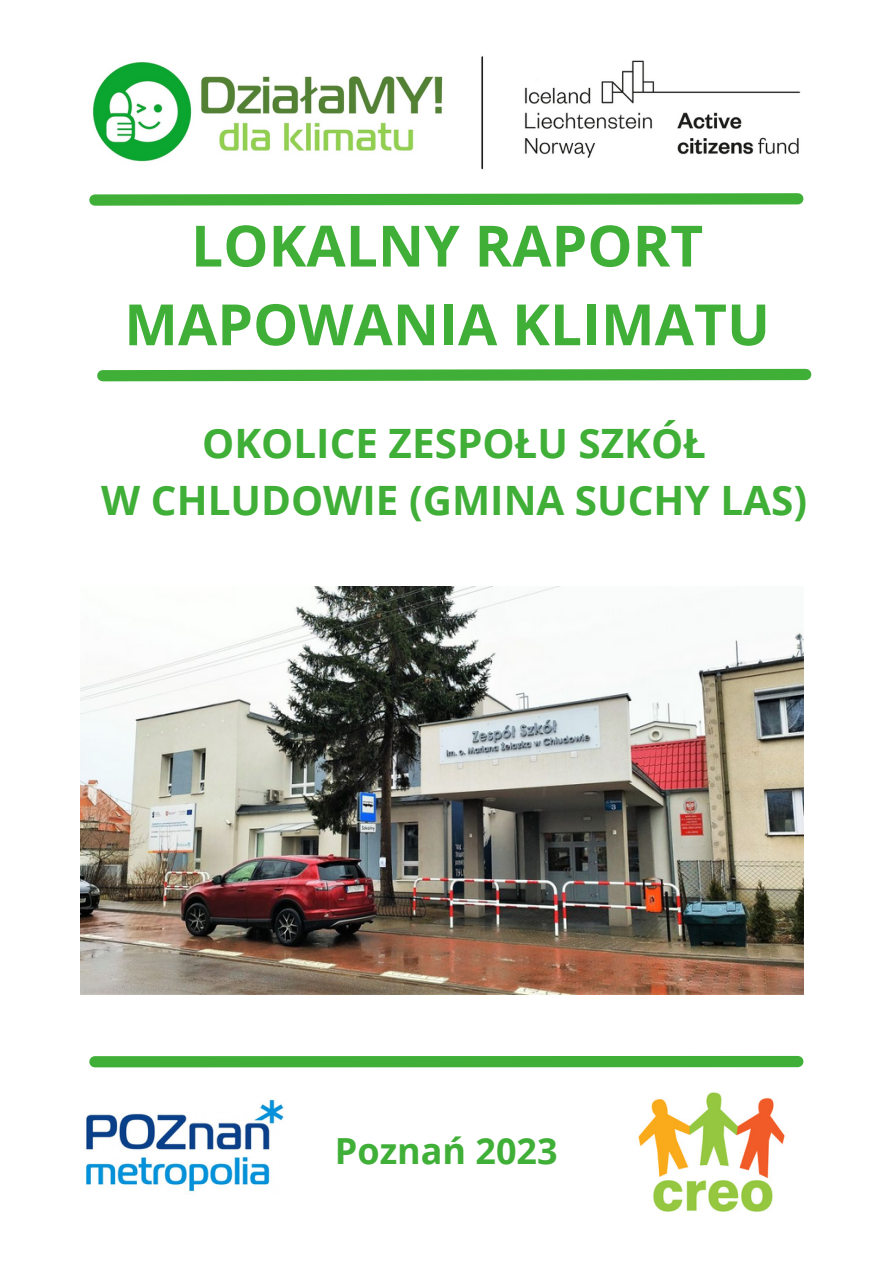
<style>
.page{position:relative;width:893px;height:1264px;background:#fff}
.page>*{position:absolute;margin:0;border:0;box-sizing:border-box;transform-origin:0 0}
.t1{font:700 57px/78.8px "Open Sans";color:#3faf37;text-align:center}
.t2{font:700 40.5px "Open Sans";color:#3faf37}
.t3{font:700 36px "Open Sans";color:#3faf37}
</style>
<div class="page">
<svg style="left:89px;top:193px;width:715px;height:13px;background:#59ba52"></svg>
<svg style="left:97px;top:368px;width:715px;height:14px;background:#65be5e"></svg>
<div style="left:95px;top:1055px;width:702px;height:12px;background:#3faf37"></div>
<img style="left:86px;top:1096px;width:198px;height:96px">
<img style="left:638px;top:1092px;width:147px;height:120px">
<img style="left:93px;top:56px;width:708px;height:114px">
<img style="left:80px;top:587px;width:723px;height:407px">
<p class="t1" style="left:124px;top:205px;width:647px">LOKALNY RAPORT<br>MAPOWANIA KLIMATU</p>
<p class="t2" style="left:202px;top:415px;width:505px">OKOLICE ZESPOŁU SZKÓŁ</p>
<p class="t2" style="left:101px;top:471px;width:707px">W CHLUDOWIE (GMINA SUCHY LAS)</p>
<p class="t3" style="left:335px;top:1125px;width:224px">Poznań 2023</p>
</div>
